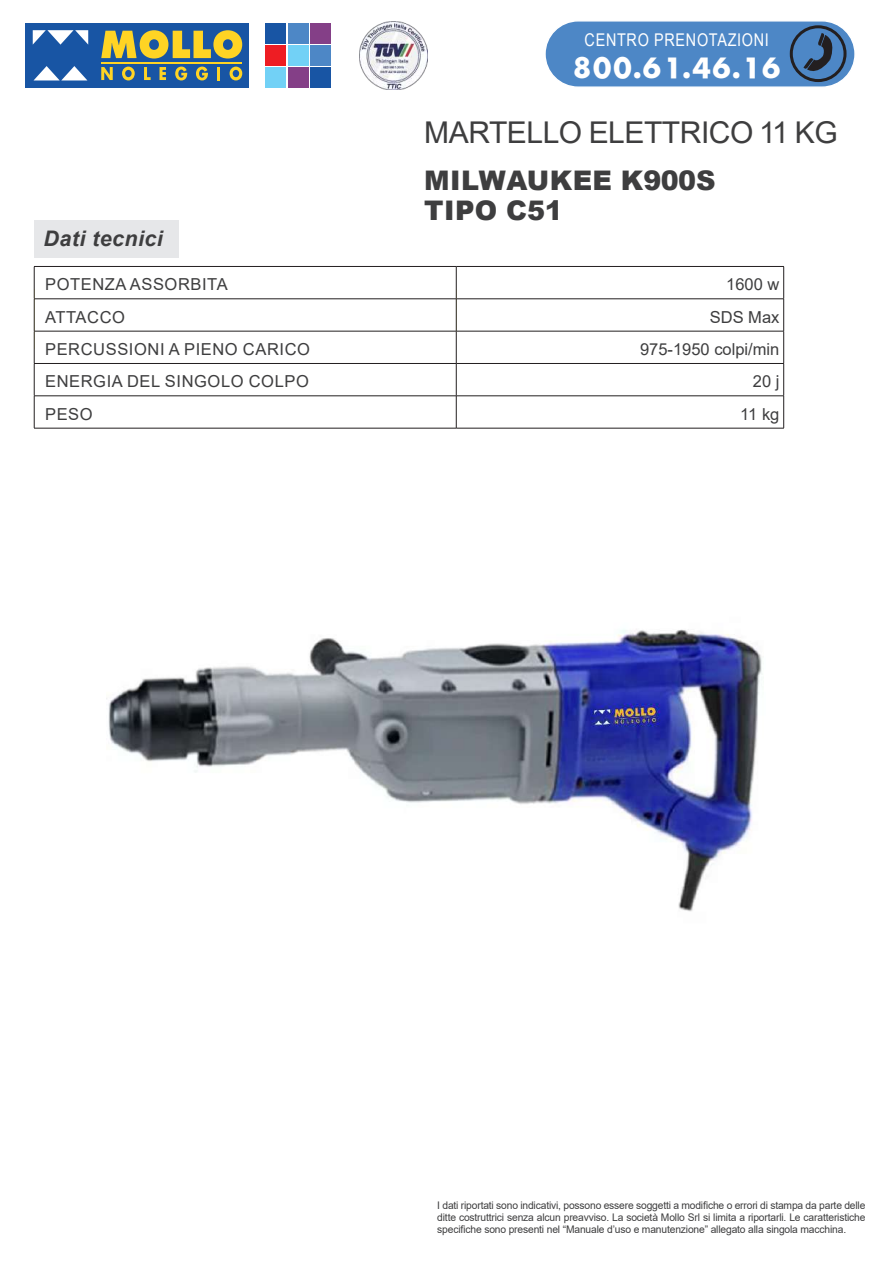
<style>
.page{position:relative;width:893px;height:1263px;background:#fff}
.page>*{position:absolute;margin:0;border:0;box-sizing:border-box;transform-origin:0 0}
.t1{font:30px "Arial";letter-spacing:-.015em;color:#3e3e3f}
.t2{font:27.3px "Futura ICG Bold";color:#fff}
.t3{font:900 27px/30px "Arial";letter-spacing:.015em;color:#3e3e3f}
.t4{font:italic 700 21.45px "Arial";letter-spacing:.02em;color:#3e3e3f}
.t5{font:17.55px "Arial Narrow";letter-spacing:.04em;color:#fff}
.t6{font:16.5px "Arial";letter-spacing:.035em;color:#3e3e3f}
.t7{font:16.5px "Arial";color:#3e3e3f}
.t8{font:10.5px/12px "Arial";letter-spacing:-.015em;color:#3e3e3f;text-align:justify}
</style>
<div class="page">
<div style="left:266px;top:23px;width:20px;height:20px;background:#1855a4"></div>
<div style="left:310px;top:67px;width:21px;height:21px;background:#1855a4"></div>
<div style="left:288px;top:23px;width:21px;height:20px;background:#4d87c6"></div>
<div style="left:310px;top:45px;width:21px;height:21px;background:#4d87c6"></div>
<div style="left:310px;top:23px;width:21px;height:20px;background:#843f87"></div>
<div style="left:288px;top:67px;width:21px;height:21px;background:#843f87"></div>
<div style="left:288px;top:45px;width:21px;height:21px;background:#72d1f6"></div>
<div style="left:266px;top:67px;width:20px;height:21px;background:#72d1f6"></div>
<div style="left:266px;top:45px;width:20px;height:21px;background:#ee1d23"></div>
<div style="left:26px;top:23px;width:223px;height:65px;background:#1855a4"></div>
<svg style="left:101px;top:30px;width:141px;height:29px"></svg>
<svg style="left:101px;top:67px;width:12px;height:13px"></svg>
<svg style="left:122px;top:67px;width:13px;height:13px"></svg>
<svg style="left:144px;top:67px;width:7px;height:13px"></svg>
<svg style="left:159px;top:67px;width:7px;height:13px"></svg>
<svg style="left:175px;top:67px;width:12px;height:13px"></svg>
<svg style="left:196px;top:67px;width:12px;height:13px"></svg>
<svg style="left:217px;top:67px;width:3px;height:13px"></svg>
<svg style="left:230px;top:67px;width:12px;height:13px"></svg>
<hr style="left:101px;top:62px;width:141px;height:1px;background:#ffd424">
<svg style="left:34px;top:66px;width:53px;height:14px"></svg>
<svg style="left:33px;top:30px;width:55px;height:15px"></svg>
<img style="left:360px;top:22px;width:67px;height:67px">
<div style="left:34px;top:220px;width:145px;height:37px;background:#e6e7e9"></div>
<svg style="left:35px;top:267px;width:748px;height:161px"></svg>
<svg style="left:457px;top:267px;width:326px;height:64px"></svg>
<hr style="left:34px;top:266px;width:422px;height:1px;background:#231f20">
<hr style="left:34px;top:267px;width:1px;height:32px;background:#231f20">
<hr style="left:456px;top:266px;width:328px;height:1px;background:#231f20">
<hr style="left:456px;top:267px;width:1px;height:32px;background:#231f20">
<hr style="left:783px;top:267px;width:1px;height:32px;background:#231f20">
<hr style="left:34px;top:299px;width:422px;height:1px;background:#231f20">
<hr style="left:34px;top:299px;width:1px;height:32px;background:#231f20">
<hr style="left:456px;top:299px;width:328px;height:1px;background:#231f20">
<hr style="left:456px;top:299px;width:1px;height:32px;background:#231f20">
<hr style="left:783px;top:299px;width:1px;height:32px;background:#231f20">
<hr style="left:34px;top:331px;width:422px;height:1px;background:#231f20">
<hr style="left:34px;top:331px;width:1px;height:32px;background:#231f20">
<hr style="left:456px;top:331px;width:328px;height:1px;background:#231f20">
<hr style="left:456px;top:331px;width:1px;height:32px;background:#231f20">
<hr style="left:783px;top:331px;width:1px;height:32px;background:#231f20">
<hr style="left:34px;top:363px;width:422px;height:1px;background:#231f20">
<hr style="left:34px;top:364px;width:1px;height:32px;background:#231f20">
<hr style="left:456px;top:363px;width:328px;height:1px;background:#231f20">
<hr style="left:456px;top:364px;width:1px;height:32px;background:#231f20">
<hr style="left:783px;top:364px;width:1px;height:32px;background:#231f20">
<hr style="left:34px;top:396px;width:422px;height:1px;background:#231f20">
<hr style="left:34px;top:396px;width:1px;height:32px;background:#231f20">
<hr style="left:456px;top:396px;width:328px;height:1px;background:#231f20">
<hr style="left:456px;top:396px;width:1px;height:32px;background:#231f20">
<hr style="left:783px;top:396px;width:1px;height:32px;background:#231f20">
<hr style="left:34px;top:428px;width:422px;height:1px;background:#231f20">
<hr style="left:456px;top:428px;width:328px;height:1px;background:#231f20">
<div style="left:545px;top:21px;width:310px;height:66px;background:#4d87c6;border-radius:33px"></div>
<div style="left:544px;top:20px;width:312px;height:68px;border:1px solid #fff;border-radius:33px"></div>
<svg style="left:803px;top:33px;width:34px;height:43px"></svg>
<div style="left:790px;top:25px;width:56px;height:57px;border:3px solid #231f20;border-radius:50%"></div>
<img style="left:106px;top:629px;width:656px;height:283px">
<h3 class="t5" style="left:585px;top:27px;width:186px">CENTRO PRENOTAZIONI</h3>
<h2 class="t2" style="left:572px;top:49px;width:211px">800.61.46.16</h2>
<h1 class="t1" style="left:424px;top:112px;width:415px">MARTELLO ELETTRICO 11 KG</h1>
<h3 class="t3" style="left:424px;top:164px;width:293px">MILWAUKEE K900S<br>TIPO C51</h3>
<h3 class="t4" style="left:44px;top:225px;width:121px">Dati tecnici</h3>
<h3 class="t6" style="left:45px;top:273px;width:184px">POTENZA ASSORBITA</h3>
<h3 class="t6" style="left:726px;top:273px;width:55px">1600 w</h3>
<h3 class="t6" style="left:45px;top:306px;width:81px">ATTACCO</h3>
<h3 class="t6" style="left:710px;top:306px;width:71px">SDS Max</h3>
<h3 class="t6" style="left:45px;top:338px;width:266px">PERCUSSIONI A PIENO CARICO</h3>
<h3 class="t7" style="left:640px;top:338px;width:141px">975-1950 colpi/min</h3>
<h3 class="t6" style="left:45px;top:370px;width:265px">ENERGIA DEL SINGOLO COLPO</h3>
<h3 class="t6" style="left:753px;top:370px;width:28px">20 j</h3>
<h3 class="t6" style="left:45px;top:403px;width:49px">PESO</h3>
<h3 class="t6" style="left:740px;top:403px;width:41px">11 kg</h3>
<p class="t8" style="left:437px;top:1200px;width:430px">I dati riportati sono indicativi, possono essere soggetti a modifiche o errori di stampa da parte delle ditte costruttrici senza alcun preavviso. La società Mollo Srl si limita a riportarli. Le caratteristiche specifiche sono presenti nel “Manuale d’uso e manutenzione” allegato alla singola macchina.</p>
</div>
